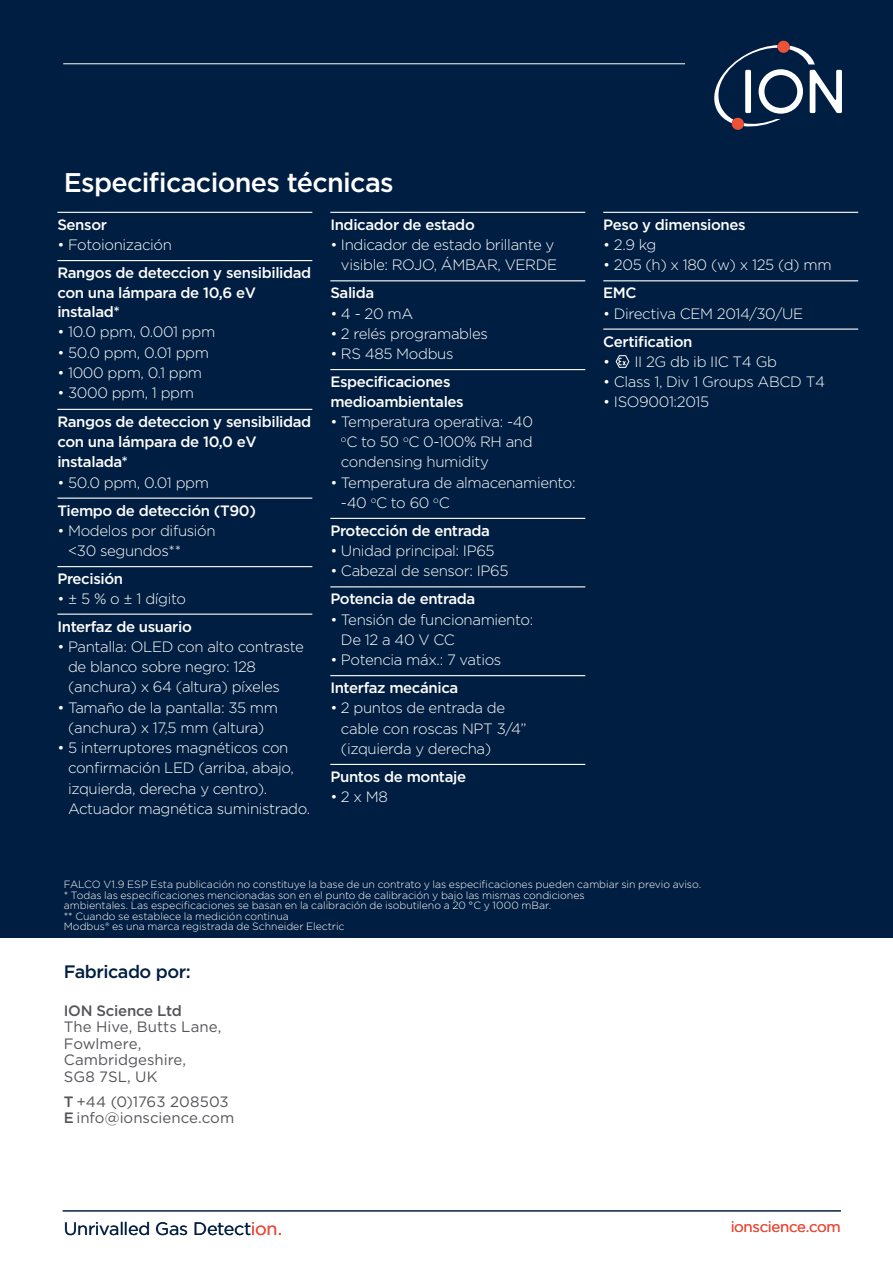
<style>
.page{position:relative;width:893px;height:1263px;background:#fff}
.page>*{position:absolute;margin:0;border:0;box-sizing:border-box;transform-origin:0 0}
.Subhead_1{font:500 27px "Gotham";letter-spacing:-.025em;color:#fff}
.t1{font:18px "Gotham";letter-spacing:-.02em;color:#001e41}
.t2{font:500 18px "Gotham";letter-spacing:-.025em;color:#001e41}
.Techspec__Subhead_1{font:300 15px/20.2px "Gotham";letter-spacing:-.025em;color:#fff}
.Techspec__Subhead_1-2{font:500 15px/19.5px "Gotham";letter-spacing:-.025em;color:#fff}
.t3{font:15px/16.5px "Gotham";color:#54555a}
.t4{font:15px "Gotham";letter-spacing:-.025em;color:#ed4b38}
.t5{font:500 15px "Gotham";letter-spacing:-.015em;color:#54555a}
.TechSpec__smallprint{font:300 10.5px "Gotham";letter-spacing:-.005em;color:#fff}
.s1{font-weight:500}
.s2{color:#ed4b38}
</style>
<div class="page">
<div style="left:0;top:0;width:893px;height:938px;background:#001e41"></div>
<hr style="left:57px;top:212px;width:255px;height:1px;background:#fff">
<hr style="left:57px;top:260px;width:255px;height:1px;background:#fff">
<hr style="left:57px;top:409px;width:255px;height:1px;background:#fff">
<hr style="left:57px;top:498px;width:255px;height:1px;background:#fff">
<hr style="left:57px;top:566px;width:255px;height:1px;background:#fff">
<hr style="left:57px;top:614px;width:255px;height:1px;background:#fff">
<hr style="left:330px;top:212px;width:255px;height:1px;background:#fff">
<hr style="left:330px;top:280px;width:255px;height:1px;background:#fff">
<hr style="left:330px;top:369px;width:255px;height:1px;background:#fff">
<hr style="left:330px;top:518px;width:255px;height:1px;background:#fff">
<hr style="left:330px;top:586px;width:255px;height:1px;background:#fff">
<hr style="left:330px;top:675px;width:255px;height:1px;background:#fff">
<hr style="left:330px;top:764px;width:255px;height:1px;background:#fff">
<hr style="left:603px;top:212px;width:255px;height:1px;background:#fff">
<hr style="left:603px;top:280px;width:255px;height:1px;background:#fff">
<hr style="left:603px;top:328px;width:255px;height:2px;background:#fff">
<hr style="left:63px;top:64px;width:622px;height:1px;background:#fff">
<hr style="left:63px;top:1210px;width:778px;height:1px;background:#001e41">
<svg style="left:714px;top:40px;width:128px;height:90px"></svg>
<svg style="left:616px;top:355px;width:13px;height:13px"></svg>
<p class="Subhead_1" style="left:64px;top:164px;width:331px">Especificaciones técnicas</p>
<p class="Techspec__Subhead_1-2" style="left:57px;top:215px;width:51px">Sensor</p>
<p class="Techspec__Subhead_1" style="left:57px;top:234px;width:116px">• Fotoionización</p>
<p class="Techspec__Subhead_1-2" style="left:57px;top:263px;width:255px">Rangos de deteccion y sensibilidad con una lámpara de 10,6 eV instalad*</p>
<p class="Techspec__Subhead_1" style="left:57px;top:322px;width:159px">• 10.0 ppm, 0.001 ppm</p>
<p class="Techspec__Subhead_1" style="left:57px;top:342px;width:153px">• 50.0 ppm, 0.01 ppm</p>
<p class="Techspec__Subhead_1" style="left:57px;top:362px;width:146px">• 1000 ppm, 0.1 ppm</p>
<p class="Techspec__Subhead_1" style="left:57px;top:382px;width:138px">• 3000 ppm, 1 ppm</p>
<p class="Techspec__Subhead_1-2" style="left:57px;top:411px;width:255px;line-height:20.2px">Rangos de deteccion y sensibilidad con una lámpara de 10,0 eV instalada*</p>
<p class="Techspec__Subhead_1" style="left:57px;top:472px;width:153px">• 50.0 ppm, 0.01 ppm</p>
<p class="Techspec__Subhead_1-2" style="left:57px;top:500px;width:200px">Tiempo de detección (T90)</p>
<p class="Techspec__Subhead_1" style="left:68px;top:520px;width:149px;text-indent:-11px">• Modelos por difusión &lt;30 segundos**</p>
<p class="Techspec__Subhead_1-2" style="left:57px;top:569px;width:67px">Precisión</p>
<p class="Techspec__Subhead_1" style="left:57px;top:588px;width:130px">• ± 5 % o ± 1 dígito</p>
<p class="Techspec__Subhead_1-2" style="left:57px;top:616px;width:136px">Interfaz de usuario</p>
<p class="Techspec__Subhead_1" style="left:68px;top:636px;width:237px;text-indent:-11px">• Pantalla: OLED con alto contraste de blanco sobre negro: 128 (anchura) x 64 (altura) píxeles</p>
<p class="Techspec__Subhead_1" style="left:57px;top:697px;width:222px;text-align:center">• Tamaño de la pantalla: 35 mm (anchura) x 17,5 mm (altura)</p>
<p class="Techspec__Subhead_1" style="left:68px;top:737px;width:244px;text-indent:-11px">• 5 interruptores magnéticos con confirmación LED (arriba, abajo, izquierda, derecha y centro).<br>Actuador magnética suministrado.</p>
<p class="Techspec__Subhead_1-2" style="left:330px;top:215px;width:146px">Indicador de estado</p>
<p class="Techspec__Subhead_1" style="left:330px;top:234px;width:228px;text-align:right">• Indicador de estado brillante y visible: ROJO, ÁMBAR, VERDE</p>
<p class="Techspec__Subhead_1-2" style="left:330px;top:283px;width:45px">Salida</p>
<p class="Techspec__Subhead_1" style="left:330px;top:303px;width:84px">• 4 - 20 mA</p>
<p class="Techspec__Subhead_1" style="left:330px;top:323px;width:159px">• 2 relés programables</p>
<p class="Techspec__Subhead_1" style="left:330px;top:343px;width:125px">• RS 485 Modbus</p>
<p class="Techspec__Subhead_1-2" style="left:330px;top:372px;width:135px">Especificaciones medioambientales</p>
<p class="Techspec__Subhead_1" style="left:341px;top:411px;width:194px;text-align:justify;text-indent:-11px">• Temperatura operativa: -40 <sup>o</sup>C to 50 <sup>o</sup>C 0-100% RH and condensing humidity</p>
<p class="Techspec__Subhead_1" style="left:341px;top:472px;width:236px;text-indent:-11px">• Temperatura de almacenamiento: -40 <sup>o</sup>C to 60 <sup>o</sup>C</p>
<p class="Techspec__Subhead_1-2" style="left:330px;top:521px;width:161px">Protección de entrada</p>
<p class="Techspec__Subhead_1" style="left:330px;top:540px;width:166px">• Unidad principal: IP65</p>
<p class="Techspec__Subhead_1" style="left:330px;top:561px;width:180px">• Cabezal de sensor: IP65</p>
<p class="Techspec__Subhead_1-2" style="left:330px;top:589px;width:147px">Potencia de entrada</p>
<p class="Techspec__Subhead_1" style="left:341px;top:609px;width:194px;text-indent:-11px">• Tensión de funcionamiento:<br>De 12 a 40 V CC</p>
<p class="Techspec__Subhead_1" style="left:330px;top:649px;width:173px">• Potencia máx.: 7 vatios</p>
<p class="Techspec__Subhead_1-2" style="left:330px;top:678px;width:129px">Interfaz mecánica</p>
<p class="Techspec__Subhead_1" style="left:341px;top:698px;width:187px;text-indent:-11px">• 2 puntos de entrada de cable con roscas NPT 3/4” (izquierda y derecha)</p>
<p class="Techspec__Subhead_1-2" style="left:330px;top:767px;width:137px">Puntos de montaje</p>
<p class="Techspec__Subhead_1" style="left:330px;top:786px;width:59px">• 2 x M8</p>
<p class="Techspec__Subhead_1-2" style="left:603px;top:215px;width:144px">Peso y dimensiones</p>
<p class="Techspec__Subhead_1" style="left:603px;top:234px;width:55px">• 2.9 kg</p>
<p class="Techspec__Subhead_1" style="left:603px;top:255px;width:230px">• 205 (h) x 180 (w) x 125 (d) mm</p>
<p class="Techspec__Subhead_1-2" style="left:603px;top:283px;width:35px">EMC</p>
<p class="Techspec__Subhead_1" style="left:603px;top:303px;width:201px">• Directiva CEM 2014/30/UE</p>
<p class="Techspec__Subhead_1-2" style="left:603px;top:331px;width:91px">Certification</p>
<p class="Techspec__Subhead_1" style="left:603px;top:351px;width:175px">• II 2G db ib IIC T4 Gb</p>
<p class="Techspec__Subhead_1" style="left:603px;top:371px;width:223px">• Class 1, Div 1 Groups ABCD T4</p>
<p class="Techspec__Subhead_1" style="left:603px;top:392px;width:107px">• ISO9001:2015</p>
<p class="TechSpec__smallprint" style="left:64px;top:878px;width:639px">FALCO V1.9 ESP Esta publicación no constituye la base de un contrato y las especificaciones pueden cambiar sin previo aviso.</p>
<p class="TechSpec__smallprint" style="left:64px;top:888px;width:522px">* Todas las especificaciones mencionadas son en el punto de calibración y bajo las mismas condiciones</p>
<p class="TechSpec__smallprint" style="left:64px;top:899px;width:489px">ambientales. Las especificaciones se basan en la calibración de isobutileno a 20 °C y 1000 mBar.</p>
<p class="TechSpec__smallprint" style="left:64px;top:909px;width:227px">** Cuando se establece la medición continua</p>
<p class="TechSpec__smallprint" style="left:64px;top:920px;width:282px">Modbus® es una marca registrada de Schneider Electric</p>
<p class="t2" style="left:64px;top:959px;width:129px">Fabricado por:</p>
<p class="t5" style="left:64px;top:1000px;width:119px">ION Science Ltd</p>
<p class="t3" style="left:64px;top:1018px;width:159px">The Hive, Butts Lane,<br>Fowlmere,<br>Cambridgeshire,<br>SG8 7SL, UK</p>
<p class="t3" style="left:64px;top:1093px;width:167px"><span class="s1">T</span> +44 (0)1763 208503</p>
<p class="t3" style="left:64px;top:1109px;width:172px"><span class="s1">E</span> info@ionscience.com</p>
<p class="t1" style="left:64px;top:1218px;width:220px">Unrivalled Gas Detect<span class="s2">ion.</span></p>
<p class="t4" style="left:731px;top:1219px;width:112px">ionscience.com</p>
</div>
